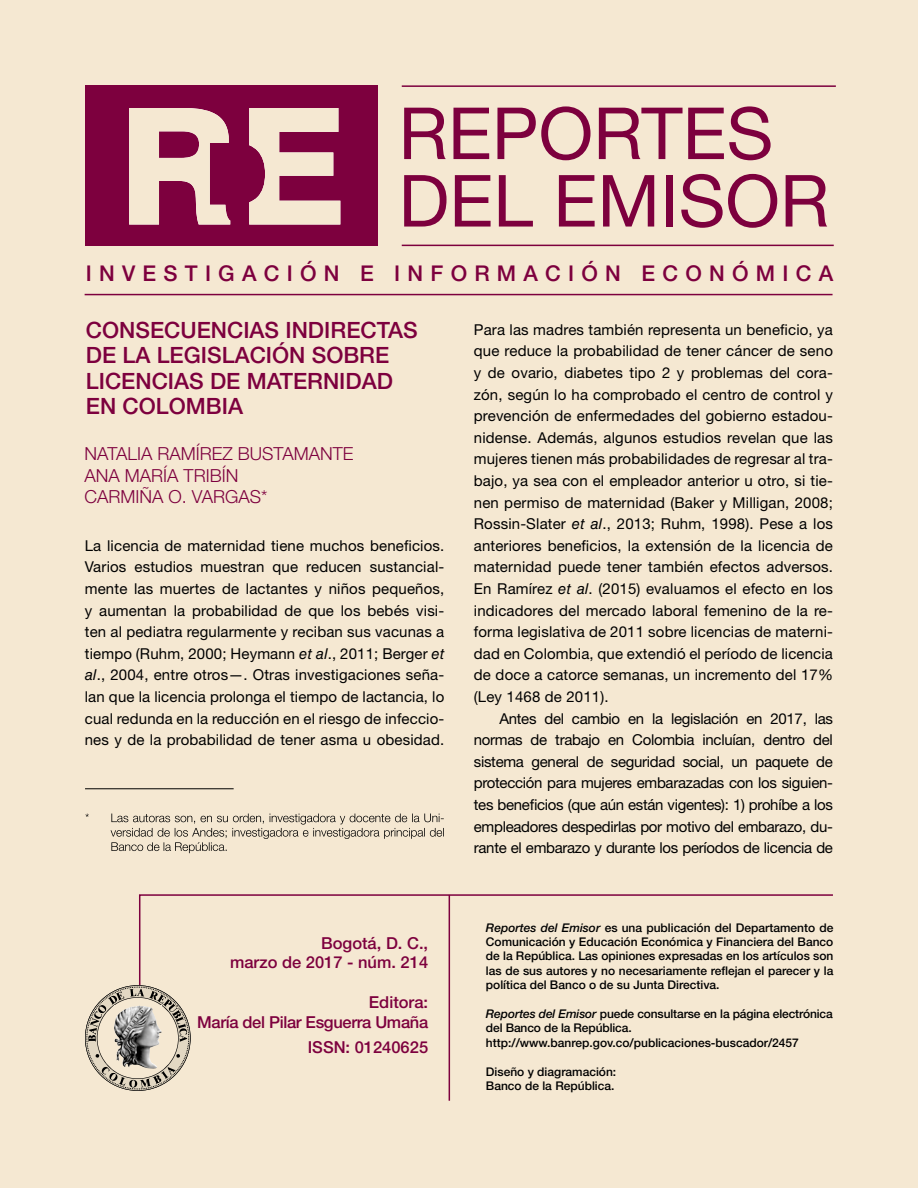
<style>
.page{position:relative;width:918px;height:1188px;background:#f5e8d2}
.page>*{position:absolute;margin:0;border:0;box-sizing:border-box;transform-origin:0 0}
.t1{font:72px/67.5px "Helvetica Neue";color:#7d003e}
.t2{font:500 22.5px "Helvetica Neue";color:#7d003e}
.t3{font:500 21.75px "Helvetica Neue";letter-spacing:.335em;color:#7d003e}
.t4{font:300 18px/21.6px "Helvetica Neue";color:#7d003e}
.t5{font:500 16.5px/19.8px "Helvetica Neue";color:#7d003e;text-align:right}
.t6{font:500 16.5px/19.8px "Helvetica Neue";letter-spacing:-.02em;color:#7d003e;text-align:right}
.t7{font:15px/21.6px "Helvetica Neue LT Std";letter-spacing:.01em;color:#000;text-align:justify}
.t8{font:500 12px/14.4px "Helvetica Neue";color:#000}
.s1{font-family:"Helvetica LT Std";font-style:italic}
.s2{font-style:italic}
</style>
<div class="page">
<div style="left:85px;top:85px;width:293px;height:161px;background:#7d003e"></div>
<hr style="left:402px;top:245px;width:432px;height:1px;background:#7d003e">
<hr style="left:402px;top:85px;width:434px;height:2px;background:#7d003e">
<hr style="left:85px;top:294px;width:748px;height:1px;background:#7d003e">
<svg style="left:139px;top:894px;width:694px;height:198px"></svg>
<hr style="left:449px;top:895px;width:1px;height:206px;background:#7d003e">
<svg style="left:85px;top:814px;width:359px;height:39px"></svg>
<hr style="left:85px;top:788px;width:149px;height:1px;background:#000">
<svg style="left:85px;top:985px;width:106px;height:106px"></svg>
<svg style="left:249px;top:108px;width:91px;height:117px"></svg>
<svg style="left:129px;top:108px;width:101px;height:117px"></svg>
<h1 class="t1" style="left:399px;top:99px;width:432px">REPORTES<br>DEL EMISOR</h1>
<h3 class="t3" style="left:86px;top:255px;width:749px">INVESTIGACIÓN E INFORMACIÓN ECONÓMICA</h3>
<h2 class="t2" style="left:86px;top:312px;width:33px">Consec</h2>
<h2 class="t2" style="left:180px;top:312px;width:31px">uencias</h2>
<h2 class="t2" style="left:285px;top:312px;width:53px">indirectas</h2>
<h2 class="t2" style="left:86px;top:337px;width:98px">de la legis</h2>
<h2 class="t2" style="left:222px;top:337px;width:28px">lación</h2>
<h2 class="t2" style="left:312px;top:337px;width:63px">sobre</h2>
<h2 class="t2" style="left:86px;top:363px;width:27px">licencias</h2>
<h2 class="t2" style="left:210px;top:363px;width:52px">de materni</h2>
<h2 class="t2" style="left:346px;top:363px;width:49px">dad</h2>
<h2 class="t2" style="left:86px;top:388px;width:147px">en Colom bia</h2>
<p class="t4" style="left:85px;top:442px;width:270px">NATALIA RAMÍREZ BUSTAMANTE<br>ANA MARÍA TR IBÍN<br>CARMIÑA O. VARGAS*</p>
<p class="t7" style="left:85px;top:534px;width:361px">La licencia de maternidad tiene muchos beneficios.<br>Varios estudios muestran que reducen sustancial&shy;mente las muertes de lactantes y niños pequeños, y aumentan la probabilidad de que los bebés visi&shy;ten al pediatra regularmente y reciban sus vacunas a tiempo (Ruhm, 2000; Heymann <span class="s1">et al</span>., 2011; Berger <span class="s1">et al</span>., 2004, entre otros—. Otras investigaciones seña&shy;lan que la licencia prolonga el tiempo de lactancia, lo cual redunda en la reducción en el riesgo de infeccio&shy;nes y de la probabilidad de tener asma u obesidad.</p>
<p class="t5" style="left:230px;top:932px;width:200px">Bogotá, D. C.,<br>marzo de 2017 - núm. 214</p>
<p class="t6" style="left:197px;top:991px;width:233px">Editora:<br>María del Pilar Esguerra Umaña</p>
<p class="t5" style="left:308px;top:1036px;width:122px">ISSN: 01240625</p>
<p class="t7" style="left:474px;top:318px;width:361px">Para las madres también representa un beneficio, ya que reduce la probabilidad de tener cáncer de seno y de ovario, diabetes tipo 2 y problemas del cora&shy;zón, según lo ha comprobado el centro de control y prevención de enfermedades del gobierno estadou&shy;nidense. Además, algunos estudios revelan que las mujeres tienen más probabilidades de regresar al tra&shy;bajo, ya sea con el empleador anterior u otro, si tie&shy;nen permiso de maternidad (Baker y Milligan, 2008; Rossin-Slater <span class="s1">et al</span>., 2013; Ruhm, 1998). Pese a los anteriores beneficios, la extensión de la licencia de maternidad puede tener también efectos adversos.<br>En Ramírez <span class="s1">et al</span>. (2015) evaluamos el efecto en los indicadores del mercado laboral femenino de la re&shy;forma legislativa de 2011 sobre licencias de materni&shy;dad en Colombia, que extendió el período de licencia de doce a catorce semanas, un incremento del 17% (Ley 1468 de 2011).</p>
<p class="t7" style="left:474px;top:707px;width:361px;text-indent:26px">Antes del cambio en la legislación en 2017, las normas de trabajo en Colombia incluían, dentro del sistema general de seguridad social, un paquete de protección para mujeres embarazadas con los siguien&shy;tes beneficios (que aún están vigentes): 1) prohíbe a los empleadores despedirlas por motivo del embarazo, du&shy;rante el embarazo y durante los períodos de licencia de</p>
<p class="t8" style="left:486px;top:920px;width:349px;text-align:justify"><span class="s2">Reportes del Emisor</span> es una publicación del Departamento de Comunicación y Educación Económica y Financiera del Banco de la República. Las opiniones expresadas en los artículos son las de sus autores y no necesariamente reflejan el parecer y la política del Banco o de su Junta Directiva.</p>
<p class="t8" style="left:486px;top:1006px;width:348px"><span class="s2">Reportes del Emisor</span> puede consultarse en la página electrónica del Banco de la República. http://www.banrep.gov.co/publicaciones-buscador/2457</p>
<p class="t8" style="left:486px;top:1064px;width:132px">Diseño y diagramación:<br>Banco de la República.</p>
</div>
